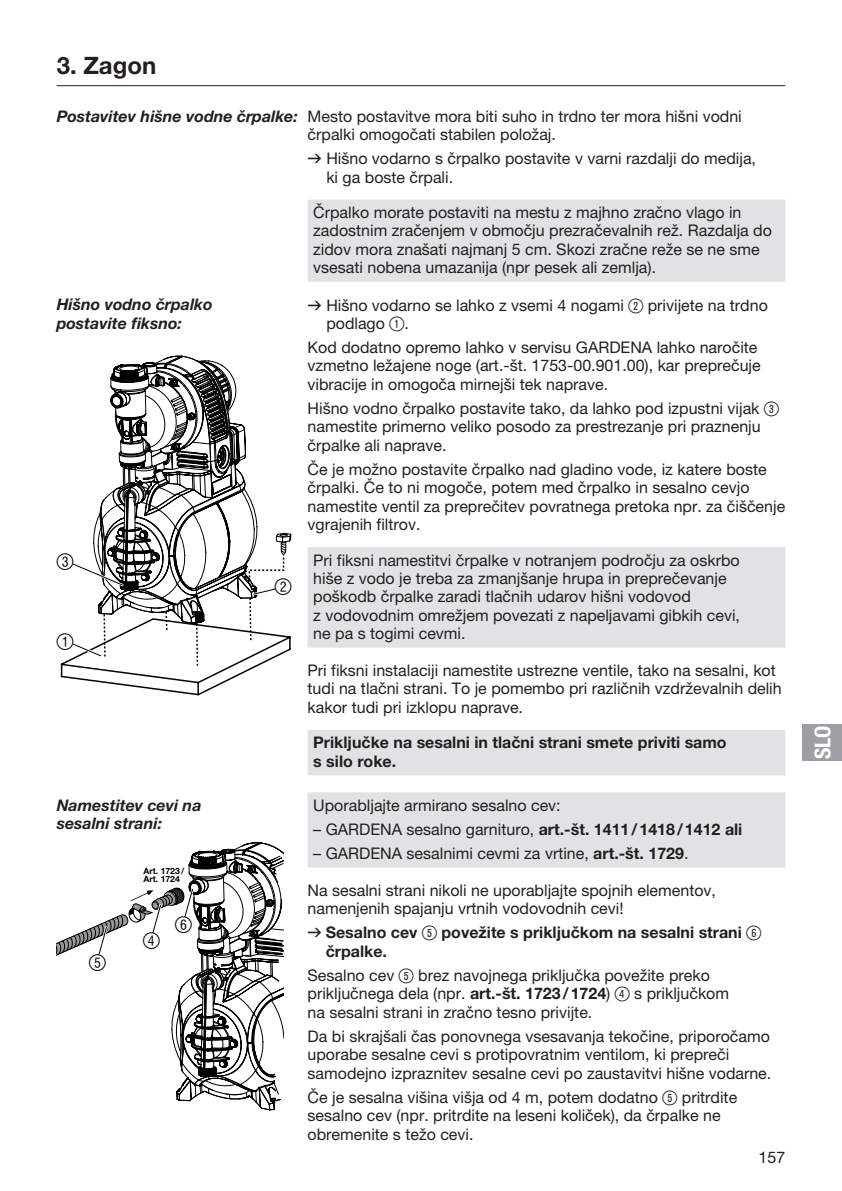
<style>
.page{position:relative;width:842px;height:1191px;background:#fff}
.page>*{position:absolute;margin:0;border:0;box-sizing:border-box;transform-origin:0 0}
.t1{font:700 24px "GARDENA Pro";color:#231f20}
.t2{font:22px "Ziffern";color:#000}
.t3{font:22px "GARDENA Pro Bo Cond";color:#fff}
.t4{font:16px/18.4px "GARDENA Pro";color:#231f20}
.t5{font:700 16px/18.4px "GARDENA Pro";color:#231f20}
.t6{font:italic 700 16px/18.4px "GARDENA Pro";color:#231f20}
.t7{font:700 8.6px/8.4px "GARDENA Pro";color:#000}
.s1{font-weight:700;font-style:italic}
.s2{font-family:"Formdruck"}
.s3{font-family:"Ziffernim Kreisund Quadrat BQ";font-size:20px}
.s4{font-weight:700}
.s5{font-family:"Formdruck";font-weight:400}
.s6{font-family:"Ziffernim Kreisund Quadrat BQ";font-weight:400;font-size:20px}
</style>
<div class="page">
<div style="left:802px;top:724px;width:40px;height:36px;background:#9d9fa2"></div>
<hr style="left:57px;top:85px;width:728px;height:1px;background:#231f20">
<svg style="left:308px;top:199px;width:477px;height:668px"></svg>
<svg style="left:60px;top:355px;width:232px;height:341px"></svg>
<svg style="left:57px;top:842px;width:226px;height:268px"></svg>
<h1 class="t1" style="left:57px;top:50px;width:101px">3. Zagon</h1>
<p class="t4" style="left:308px;top:106px;width:436px;text-indent:-251px"><span class="s1">Postavitev hišne vodne črpalke:</span> Mesto postavitve mora biti suho in trdno ter mora hišni vodni črpalki omogočati stabilen položaj.</p>
<p class="t4" style="left:326px;top:149px;width:431px;text-indent:-19px"><span class="s2">v</span> Hišno vodarno s črpalko postavite v varni razdalji do medija, ki ga boste črpali.</p>
<p class="t4" style="left:313px;top:203px;width:460px">Črpalko morate postaviti na mestu z majhno zračno vlago in zadostnim zračenjem v območju prezračevalnih rež. Razdalja do zidov mora znašati najmanj 5 cm. Skozi zračne reže se ne sme vsesati nobena umazanija (npr pesek ali zemlja).</p>
<p class="t6" style="left:57px;top:295px;width:157px">Hišno vodno črpalko postavite fiksno:</p>
<p class="t4" style="left:326px;top:295px;width:443px;text-indent:-19px"><span class="s2">v</span> Hišno vodarno se lahko z vsemi 4 nogami <span class="s3">2</span> privijete na trdno podlago <span class="s3">1</span>.</p>
<p class="t4" style="left:308px;top:338px;width:455px">Kod dodatno opremo lahko v servisu GARDENA lahko naročite vzmetno ležajene noge (art.-št. 1753-00.901.00), kar preprečuje vibracije in omogoča mirnejši tek naprave.</p>
<p class="t4" style="left:308px;top:399px;width:473px">Hišno vodno črpalko postavite tako, da lahko pod izpustni vijak <span class="s3">3 </span>namestite primerno veliko posodo za prestrezanje pri praznenju črpalke ali naprave.</p>
<p class="t4" style="left:308px;top:459px;width:479px">Če je možno postavite črpalko nad gladino vode, iz katere boste črpalki. Če to ni mogoče, potem med črpalko in sesalno cevjo namestite ventil za preprečitev povratnega pretoka npr. za čiščenje vgrajenih filtrov.</p>
<p class="t4" style="left:313px;top:550px;width:428px">Pri fiksni namestitvi črpalke v notranjem področju za oskrbo hiše z vodo je treba za zmanjšanje hrupa in preprečevanje poškodb črpalke zaradi tlačnih udarov hišni vodovod<br>z vodovodnim omrežjem povezati z napeljavami gibkih cevi, ne pa s togimi cevmi.</p>
<p class="t4" style="left:308px;top:661px;width:476px">Pri fiksni instalaciji namestite ustrezne ventile, tako na sesalni, kot tudi na tlačni strani. To je pomembo pri različnih vzdrževalnih delih kakor tudi pri izklopu naprave.</p>
<p class="t5" style="left:313px;top:733px;width:415px">Priključke na sesalni in tlačni strani smete priviti samo s silo roke.</p>
<h2 class="t2" style="left:57px;top:549px;width:19px">3</h2>
<h2 class="t2" style="left:275px;top:574px;width:19px">2</h2>
<h2 class="t2" style="left:57px;top:629px;width:19px">1</h2>
<p class="t6" style="left:57px;top:795px;width:146px">Namestitev cevi na sesalni strani:</p>
<p class="t7" style="left:144px;top:866px;width:42px">Art. 1723 /<br>Art. 1724</p>
<h2 class="t2" style="left:89px;top:950px;width:19px">5</h2>
<h2 class="t2" style="left:143px;top:928px;width:19px">4</h2>
<h2 class="t2" style="left:175px;top:912px;width:19px">6</h2>
<p class="t4" style="left:313px;top:795px;width:249px">Uporabljajte armirano sesalno cev:</p>
<p class="t4" style="left:313px;top:820px;width:431px">– GARDENA sesalno garnituro, <span class="s4">art.-št. 1411/1418/1412 ali</span></p>
<p class="t4" style="left:313px;top:844px;width:377px">– GARDENA sesalnimi cevmi za vrtine, <span class="s4">art.-št. 1729</span>.</p>
<p class="t4" style="left:308px;top:881px;width:410px">Na sesalni strani nikoli ne uporabljajte spojnih elementov, namenjenih spajanju vrtnih vodovodnih cevi!</p>
<p class="t5" style="left:326px;top:923px;width:437px;text-indent:-18px"><span class="s5">v</span> Sesalno cev <span class="s6">5</span> povežite s priključkom na sesalni strani <span class="s6">6 </span>črpalke.</p>
<p class="t4" style="left:308px;top:965px;width:423px">Sesalno cev <span class="s3">5</span> brez navojnega priključka povežite preko priključnega dela (npr. <span class="s4">art.-št. 1723/1724</span>) <span class="s3">4</span> s priključkom na sesalni strani in zračno tesno privijte.</p>
<p class="t4" style="left:308px;top:1026px;width:465px">Da bi skrajšali čas ponovnega vsesavanja tekočine, priporočamo uporabe sesalne cevi s protipovratnim ventilom, ki prepreči samodejno izpraznitev sesalne cevi po zaustavitvi hišne vodarne.</p>
<p class="t4" style="left:308px;top:1087px;width:431px">Če je sesalna višina višja od 4 m, potem dodatno <span class="s3">5</span> pritrdite sesalno cev (npr. pritrdite na leseni količek), da črpalke ne obremenite s težo cevi.</p>
<p class="t4" style="left:759px;top:1147px;width:28px">157</p>
<h2 class="t3" style="left:809px;top:759px;width:35px;rotate:-90deg">SLO</h2>
</div>
